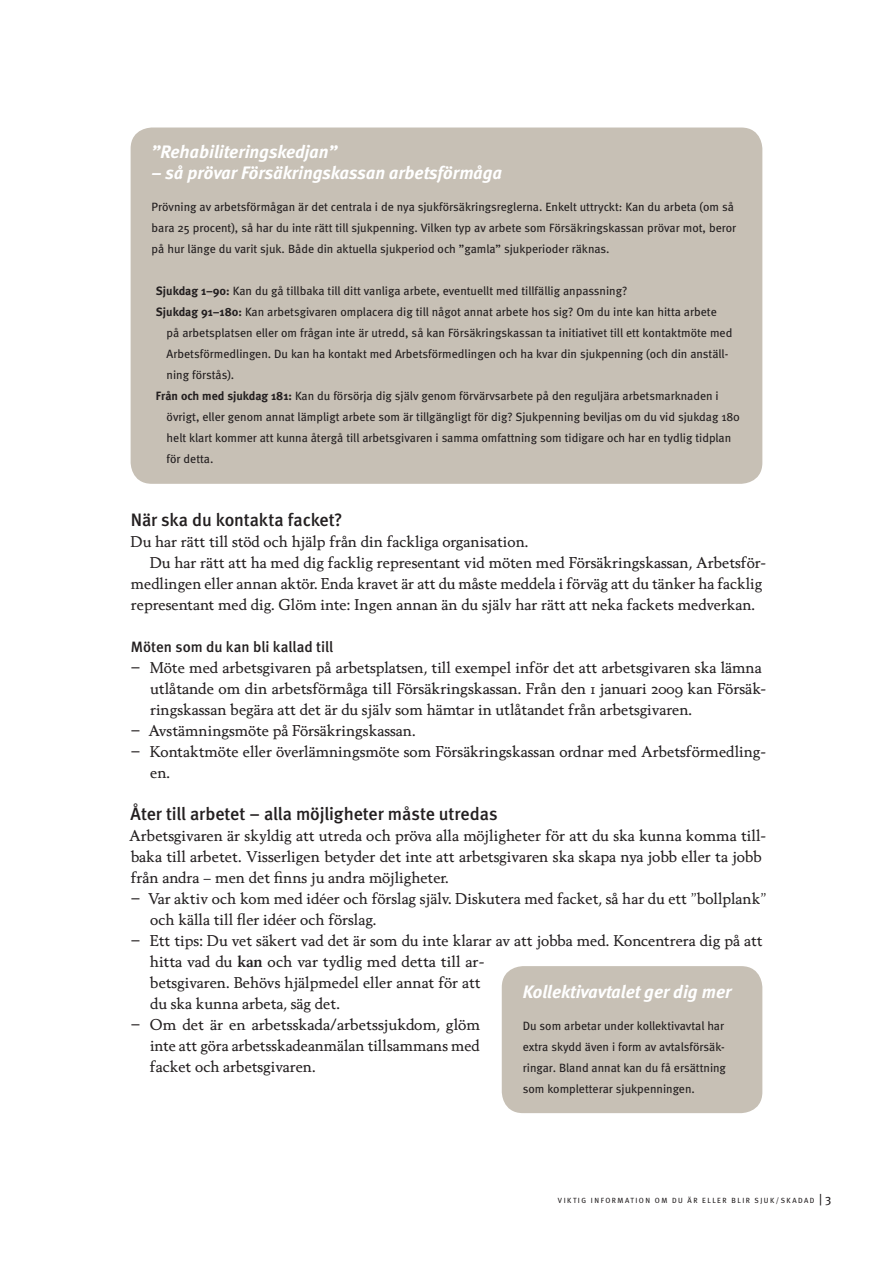
<style>
.page{position:relative;width:893px;height:1263px;background:#fff}
.page>*{position:absolute;margin:0;border:0;box-sizing:border-box;transform-origin:0 0}
.t1{font:italic 700 18px "Meta";color:#fff}
.t2{font:500 18px "Meta";letter-spacing:-.005em;color:#231f20}
.t3{font:15px "Berling Nova Text Pro";color:#231f20}
.t4{font:500 15px "Meta";color:#231f20}
.t5{font:12px/21px "Meta";color:#231f20}
.t6{font:7.5px "Meta";letter-spacing:.2em;color:#231f20}
.s1{font-weight:700}
.s2{font-family:"Meta Book Caps";font-size:12px}
</style>
<div class="page">
<div style="left:131px;top:128px;width:631px;height:356px;background:#c7c0b5;border-radius:21px"></div>
<div style="left:502px;top:966px;width:260px;height:147px;background:#c7c0b5;border-radius:21px"></div>
<p class="t1" style="left:152px;top:141px;width:187px">”Rehabiliteringskedjan”</p>
<p class="t1" style="left:152px;top:162px;width:352px">– så prövar Försäkringskassan arbetsförmåga</p>
<p class="t5" style="left:152px;top:196px;width:586px">Prövning av arbetsförmågan är det centrala i de nya sjukförsäkringsreglerna. Enkelt uttryckt: Kan du arbeta (om så bara 25 procent), så har du inte rätt till sjukpenning. Vilken typ av arbete som Försäkringskassan prövar mot, beror på hur länge du varit sjuk. Både din aktuella sjukperiod och ”gamla” sjukperioder räknas.</p>
<p class="t5" style="left:156px;top:280px;width:473px"><span class="s1">Sjukdag 1–90:</span> Kan du gå tillbaka till ditt vanliga arbete, eventuellt med tillfällig anpassning?</p>
<p class="t5" style="left:156px;top:301px;width:562px"><span class="s1">Sjukdag 91–180:</span> Kan arbetsgivaren omplacera dig till något annat arbete hos sig? Om du inte kan hitta arbete</p>
<p class="t5" style="left:167px;top:322px;width:567px">på arbetsplatsen eller om frågan inte är utredd, så kan Försäkringskassan ta initiativet till ett kontaktmöte med</p>
<p class="t5" style="left:167px;top:343px;width:563px">Arbetsförmedlingen. Du kan ha kontakt med Arbetsförmedlingen och ha kvar din sjukpenning (och din anställ-</p>
<p class="t5" style="left:167px;top:364px;width:69px">ning förstås).</p>
<p class="t5" style="left:156px;top:385px;width:564px"><span class="s1">Från och med sjukdag 181:</span> Kan du försörja dig själv genom förvärvsarbete på den reguljära arbetsmarknaden i</p>
<p class="t5" style="left:167px;top:406px;width:575px">övrigt, eller genom annat lämpligt arbete som är tillgängligt för dig? Sjukpenning beviljas om du vid sjukdag 180</p>
<p class="t5" style="left:167px;top:427px;width:566px">helt klart kommer att kunna återgå till arbetsgivaren i samma omfattning som tidigare och har en tydlig tidplan</p>
<p class="t5" style="left:167px;top:448px;width:48px">för detta.</p>
<p class="t2" style="left:131px;top:509px;width:213px">När ska du kontakta facket?</p>
<p class="t3" style="left:131px;top:532px;width:399px">Du har rätt till stöd och hjälp från din fackliga organisation.</p>
<p class="t3" style="left:150px;top:553px;width:618px">Du har rätt att ha med dig facklig representant vid möten med Försäkringskassan, Arbetsför-</p>
<p class="t3" style="left:131px;top:574px;width:633px">medlingen eller annan aktör. Enda kravet är att du måste meddela i förväg att du tänker ha facklig</p>
<p class="t3" style="left:131px;top:595px;width:626px">representant med dig. Glöm inte: Ingen annan än du själv har rätt att neka fackets medverkan.</p>
<p class="t4" style="left:131px;top:638px;width:204px">Möten som du kan bli kallad till</p>
<p class="t3" style="left:131px;top:658px;width:632px">− Möte med arbetsgivaren på arbetsplatsen, till exempel inför det att arbetsgivaren ska lämna</p>
<p class="t3" style="left:150px;top:679px;width:618px">utlåtande om din arbetsförmåga till Försäkringskassan. Från den 1 januari 2009 kan Försäk-</p>
<p class="t3" style="left:150px;top:700px;width:544px">ringskassan begära att det är du själv som hämtar in utlåtandet från arbetsgivaren.</p>
<p class="t3" style="left:131px;top:721px;width:286px">− Avstämningsmöte på Försäkringskassan.</p>
<p class="t3" style="left:131px;top:742px;width:637px">− Kontaktmöte eller överlämningsmöte som Försäkringskassan ordnar med Arbetsförmedling-</p>
<p class="t3" style="left:150px;top:763px;width:21px">en.</p>
<p class="t2" style="left:131px;top:803px;width:368px">Åter till arbetet – alla möjligheter måste utredas</p>
<p class="t3" style="left:129px;top:826px;width:638px">Arbetsgivaren är skyldig att utreda och pröva alla möjligheter för att du ska kunna komma till-</p>
<p class="t3" style="left:131px;top:847px;width:632px">baka till arbetet. Visserligen betyder det inte att arbetsgivaren ska skapa nya jobb eller ta jobb</p>
<p class="t3" style="left:131px;top:868px;width:319px">från andra – men det finns ju andra möjligheter.</p>
<p class="t3" style="left:131px;top:889px;width:637px">− Var aktiv och kom med idéer och förslag själv. Diskutera med facket, så har du ett ”bollplank”</p>
<p class="t3" style="left:150px;top:910px;width:227px">och källa till fler idéer och förslag.</p>
<p class="t3" style="left:131px;top:931px;width:633px">− Ett tips: Du vet säkert vad det är som du inte klarar av att jobba med. Koncentrera dig på att</p>
<p class="t1" style="left:523px;top:981px;width:210px">Kollektivavtalet ger dig mer</p>
<p class="t5" style="left:523px;top:1015px;width:205px">Du som arbetar under kollektivavtal har extra skydd även i form av avtalsförsäk&shy;ringar. Bland annat kan du få ersättning som kompletterar sjukpenningen.</p>
<p class="t3" style="left:150px;top:952px;width:336px">hitta vad du <span class="s1">kan</span> och var tydlig med detta till ar-</p>
<p class="t3" style="left:150px;top:973px;width:332px">betsgivaren. Behövs hjälpmedel eller annat för att</p>
<p class="t3" style="left:150px;top:994px;width:191px">du ska kunna arbeta, säg det.</p>
<p class="t3" style="left:131px;top:1015px;width:351px">− Om det är en arbetsskada/arbetssjukdom, glöm</p>
<p class="t3" style="left:150px;top:1036px;width:331px">inte att göra arbetsskadeanmälan tillsammans med</p>
<p class="t3" style="left:150px;top:1057px;width:167px">facket och arbetsgivaren.</p>
<p class="t6" style="left:558px;top:1196px;width:275px">Viktig information om du är eller blir sjuk/skadad <span class="s2">| 3</span></p>
</div>
